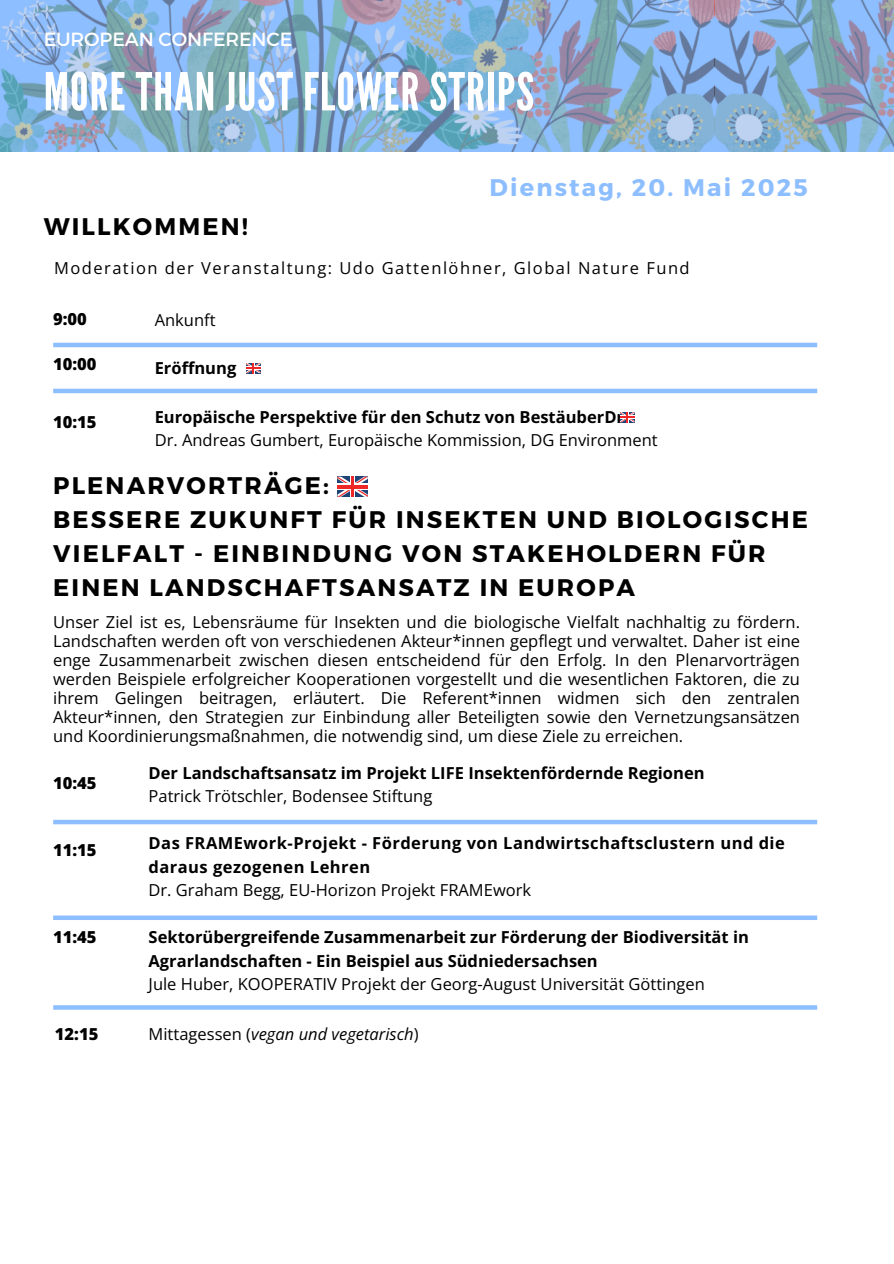
<style>
.page{position:relative;width:894px;height:1264px;background:#fff}
.page>*{position:absolute;margin:0;border:0;box-sizing:border-box;transform-origin:0 0}
.t1{font:52.2px "League Gothic";letter-spacing:.02em;color:#fff}
.t2{font:700 24px/33.8px "Montserrat";letter-spacing:.09em;color:#000}
.t3{font:700 24px "Montserrat";letter-spacing:.09em;color:#8dbeff}
.t4{font:19.05px "Montserrat";letter-spacing:-.005em;color:#fff}
.t5{font:16.5px/19.2px "Open Sans";color:#000;text-align:justify}
.t6{font:700 16.5px/23.5px "Open Sans";color:#000}
.t7{font:700 16.5px/23.5px "Open Sans";letter-spacing:.03em;color:#000}
.t8{font:16.5px "Open Sans";letter-spacing:.09em;color:#000}
.t9{font:800 16.5px "Open Sans";color:#000}
.t10{font:italic 16.5px "Open Sans";color:#000}
.s1{font-style:normal}
</style>
<div class="page">
<img style="left:0;top:0;width:893px;height:151px">
<hr style="left:53px;top:343px;width:764px;height:4px;background:#8dbeff">
<div style="left:53px;top:819px;width:764px;height:5px;background:#8dbeff"></div>
<div style="left:53px;top:915px;width:764px;height:5px;background:#8dbeff"></div>
<svg style="left:53px;top:1005px;width:764px;height:4px;background:#93c1ff"></svg>
<hr style="left:53px;top:389px;width:764px;height:4px;background:#8dbeff">
<svg style="left:246px;top:363px;width:14px;height:10px"></svg>
<svg style="left:620px;top:412px;width:14px;height:10px"></svg>
<svg style="left:337px;top:476px;width:30px;height:21px"></svg>
<svg style="left:337px;top:483px;width:30px;height:7px"></svg>
<hr style="left:350px;top:476px;width:4px;height:21px;background:#fff">
<hr style="left:337px;top:485px;width:30px;height:3px;background:#ee2828">
<hr style="left:351px;top:476px;width:3px;height:21px;background:#ee2828">
<p class="t4" style="left:44px;top:27px;width:250px">EUROPEAN CONFERENCE</p>
<h1 class="t1" style="left:44px;top:61px;width:492px">MORE THAN JUST FLOWER STRIPS</h1>
<h2 class="t2" style="left:44px;top:209px;width:206px">WILLKOMMEN!</h2>
<h2 class="t3" style="left:489px;top:173px;width:319px">Dienstag, 20. Mai 2025</h2>
<p class="t8" style="left:54px;top:256px;width:637px">Moderation der Veranstaltung: Udo Gattenlöhner, Global Nature Fund</p>
<p class="t9" style="left:53px;top:307px;width:35px">9:00</p>
<p class="t9" style="left:53px;top:352px;width:45px">10:00</p>
<p class="t9" style="left:53px;top:409px;width:45px">10:15</p>
<p class="t5" style="left:155px;top:310px;width:62px">Ankunft</p>
<p class="t6" style="left:155px;top:355px;width:83px">Eröffnung</p>
<p class="t6" style="left:155px;top:404px;width:481px">Europäische Perspektive für den Schutz von BestäuberDrn</p>
<p class="t5" style="left:155px;top:430px;width:504px">Dr. Andreas Gumbert, Europäische Kommission, DG Environment</p>
<h2 class="t2" style="left:53px;top:469px;width:756px">PLENARVORTRÄGE:<br>BESSERE ZUKUNFT FÜR INSEKTEN UND BIOLOGISCHE VIELFALT - EINBINDUNG VON STAKEHOLDERN FÜR EINEN LANDSCHAFTSANSATZ IN EUROPA</h2>
<p class="t5" style="left:53px;top:611px;width:748px">Unser Ziel ist es, Lebensräume für Insekten und die biologische Vielfalt nachhaltig zu fördern.<br>Landschaften werden oft von verschiedenen Akteur*innen gepflegt und verwaltet. Daher ist eine enge Zusammenarbeit zwischen diesen entscheidend für den Erfolg. In den Plenarvorträgen werden Beispiele erfolgreicher Kooperationen vorgestellt und die wesentlichen Faktoren, die zu ihrem Gelingen beitragen, erläutert. Die Referent*innen widmen sich den zentralen Akteur*innen, den Strategien zur Einbindung aller Beteiligten sowie den Vernetzungsansätzen und Koordinierungsmaßnahmen, die notwendig sind, um diese Ziele zu erreichen.</p>
<p class="t9" style="left:53px;top:770px;width:45px">10:45</p>
<p class="t9" style="left:53px;top:837px;width:45px">11:15</p>
<p class="t9" style="left:53px;top:924px;width:45px">11:45</p>
<p class="t9" style="left:55px;top:1021px;width:45px">12:15</p>
<p class="t6" style="left:148px;top:760px;width:557px">Der Landschaftsansatz im Projekt LIFE Insektenfördernde Regionen</p>
<p class="t5" style="left:148px;top:786px;width:285px">Patrick Trötschler, Bodensee Stiftung</p>
<p class="t7" style="left:148px;top:831px;width:637px">Das FRAMEwork-Projekt - Förderung von Landwirtschaftsclustern und die daraus gezogenen Lehren</p>
<p class="t5" style="left:148px;top:880px;width:384px">Dr. Graham Begg, EU-Horizon Projekt FRAMEwork</p>
<p class="t6" style="left:148px;top:925px;width:601px">Sektorübergreifende Zusammenarbeit zur Förderung der Biodiversität in<br>Agrarlandschaften - Ein Beispiel aus Südniedersachsen</p>
<p class="t5" style="left:148px;top:974px;width:557px">Jule Huber, KOOPERATIV Projekt der Georg-August Universität Göttingen</p>
<p class="t10" style="left:148px;top:1022px;width:271px"><span class="s1">Mittagessen (</span>vegan und vegetarisch<span class="s1">)</span></p>
</div>
